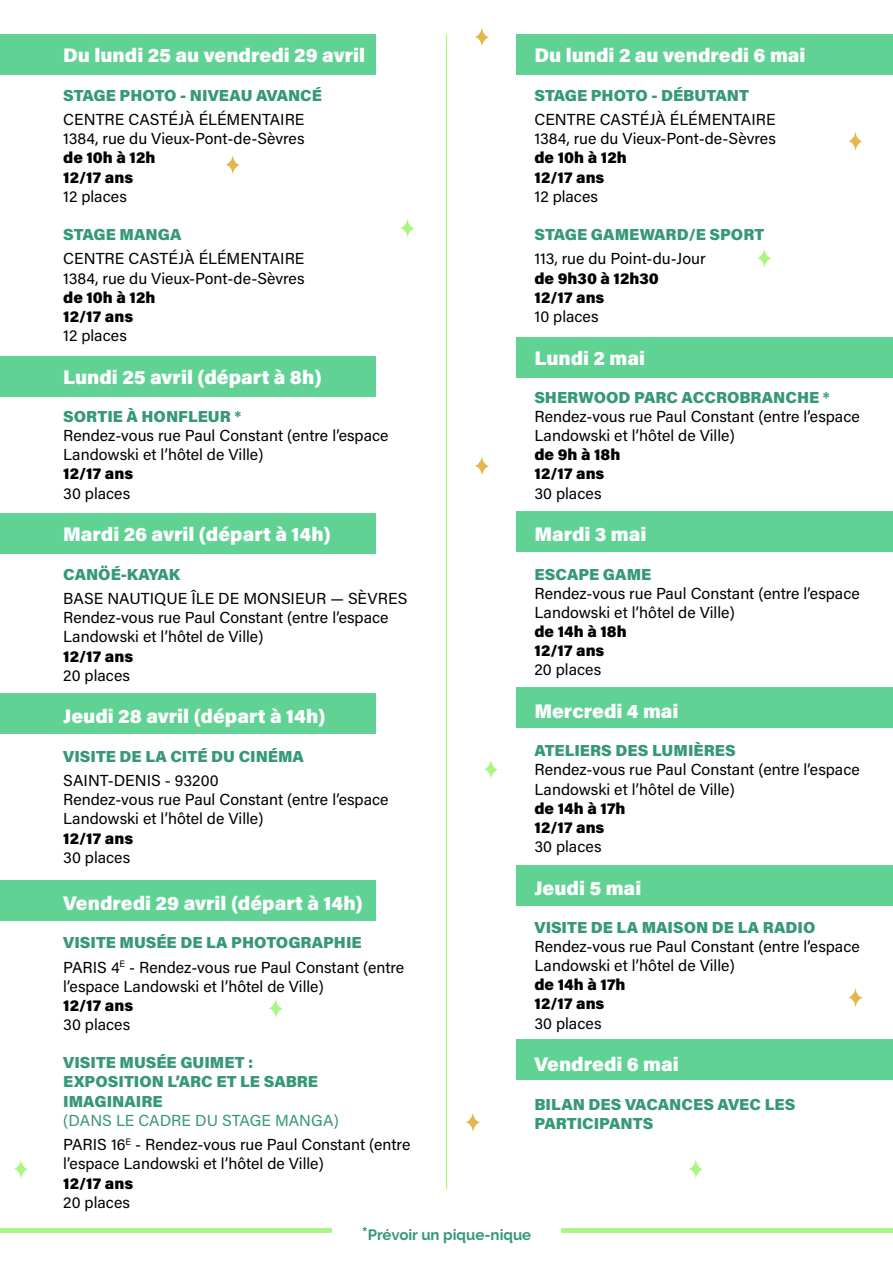
<style>
.page{position:relative;width:893px;height:1263px;background:#fff}
.page>*{position:absolute;margin:0;border:0;box-sizing:border-box;transform-origin:0 0}
.t1{font:900 19.65px "Acumin Pro";color:#fff}
.t2{font:15.9px/19.2px "Acumin Pro";color:#000}
.t3{font:900 15.9px/19.2px "Acumin Pro";color:#369878}
.t4{font:900 15.9px/19.2px "Acumin Pro";color:#000}
.t5{font:700 15px "Raleway";color:#369878}
.s1{font-weight:900;color:#369878}
.s2{font-weight:700;color:#369878}
.s3{color:#369878}
.s4{font-size:18px}
</style>
<div class="page">
<div style="left:0;top:1228px;width:893px;height:5px;background:#aaf683"></div>
<div style="left:332px;top:1223px;width:228px;height:37px;background:#fff"></div>
<div style="left:0;top:34px;width:375px;height:41px;background:#60d394"></div>
<div style="left:517px;top:34px;width:376px;height:41px;background:#60d394"></div>
<div style="left:517px;top:338px;width:376px;height:40px;background:#60d394"></div>
<div style="left:517px;top:511px;width:376px;height:41px;background:#60d394"></div>
<div style="left:517px;top:687px;width:376px;height:40px;background:#60d394"></div>
<div style="left:517px;top:865px;width:376px;height:40px;background:#60d394"></div>
<div style="left:517px;top:1039px;width:376px;height:41px;background:#60d394"></div>
<div style="left:0;top:356px;width:375px;height:41px;background:#60d394"></div>
<div style="left:0;top:880px;width:375px;height:40px;background:#60d394"></div>
<div style="left:0;top:513px;width:375px;height:40px;background:#60d394"></div>
<div style="left:0;top:693px;width:375px;height:40px;background:#60d394"></div>
<hr style="left:446px;top:34px;width:1px;height:1155px;background:#aaf683">
<svg style="left:474px;top:27px;width:15px;height:20px"></svg>
<svg style="left:225px;top:155px;width:15px;height:20px"></svg>
<svg style="left:474px;top:456px;width:15px;height:20px"></svg>
<svg style="left:848px;top:988px;width:15px;height:20px"></svg>
<svg style="left:848px;top:131px;width:15px;height:20px"></svg>
<svg style="left:465px;top:1112px;width:15px;height:20px"></svg>
<svg style="left:757px;top:248px;width:15px;height:20px"></svg>
<svg style="left:484px;top:760px;width:14px;height:19px"></svg>
<svg style="left:268px;top:999px;width:15px;height:19px"></svg>
<svg style="left:400px;top:218px;width:15px;height:20px"></svg>
<svg style="left:689px;top:1159px;width:14px;height:20px"></svg>
<svg style="left:14px;top:1159px;width:14px;height:20px"></svg>
<p class="t1" style="left:63px;top:42px;width:303px">Du lundi 25 au vendredi 29 avril</p>
<p class="t3" style="left:63px;top:85px;width:260px">STAGE PHOTO - NIVEAU AVANCÉ</p>
<p class="t2" style="left:63px;top:109px;width:243px">CENTRE CASTÉJÀ ÉLÉMENTAIRE<br>1384, rue du Vieux-Pont-de-Sèvres</p>
<p class="t4" style="left:63px;top:147px;width:94px">de 10h à 12h<br>12/17 ans</p>
<p class="t2" style="left:63px;top:186px;width:65px">12 places</p>
<p class="t3" style="left:63px;top:224px;width:120px">STAGE MANGA</p>
<p class="t2" style="left:63px;top:249px;width:243px">CENTRE CASTÉJÀ ÉLÉMENTAIRE<br>1384, rue du Vieux-Pont-de-Sèvres</p>
<p class="t4" style="left:63px;top:287px;width:94px">de 10h à 12h<br>12/17 ans</p>
<p class="t2" style="left:63px;top:325px;width:65px">12 places</p>
<p class="t1" style="left:63px;top:363px;width:260px">Lundi 25 avril (départ à 8h)</p>
<p class="t2" style="left:63px;top:406px;width:327px"><span class="s1">SORTIE À HONFLEUR</span> <span class="s2">*<br></span>Rendez-vous rue Paul Constant (entre l’espace<br>Landowski et l’hôtel de Ville)</p>
<p class="t4" style="left:63px;top:463px;width:71px">12/17 ans</p>
<p class="t2" style="left:63px;top:483px;width:69px">30 places</p>
<p class="t1" style="left:63px;top:520px;width:269px">Mardi 26 avril (départ à 14h)</p>
<p class="t3" style="left:63px;top:564px;width:119px">CANÖÉ-KAYAK</p>
<p class="t2" style="left:63px;top:588px;width:346px">BASE NAUTIQUE ÎLE DE MONSIEUR — SÈVRES<br>Rendez-vous rue Paul Constant (entre l’espace<br>Landowski et l’hôtel de Ville)</p>
<p class="t4" style="left:63px;top:645px;width:71px">12/17 ans</p>
<p class="t2" style="left:63px;top:665px;width:68px">20 places</p>
<p class="t1" style="left:63px;top:702px;width:264px">Jeudi 28 avril (départ à 14h)</p>
<p class="t3" style="left:63px;top:746px;width:242px">VISITE DE LA CITÉ DU CINÉMA</p>
<p class="t2" style="left:63px;top:770px;width:327px">SAINT-DENIS - 93200<br>Rendez-vous rue Paul Constant (entre l’espace<br>Landowski et l’hôtel de Ville)</p>
<p class="t4" style="left:63px;top:828px;width:71px">12/17 ans</p>
<p class="t2" style="left:63px;top:847px;width:69px">30 places</p>
<p class="t1" style="left:63px;top:889px;width:301px">Vendredi 29 avril (départ à 14h)</p>
<p class="t2" style="left:63px;top:929px;width:343px;line-height:24.6px"><span class="s1">VISITE MUSÉE DE LA PHOTOGRAPHIE<br></span>PARIS 4<sup>E</sup> - Rendez-vous rue Paul Constant (entre</p>
<p class="t2" style="left:63px;top:976px;width:262px">l’espace Landowski et l’hôtel de Ville)</p>
<p class="t4" style="left:63px;top:995px;width:71px">12/17 ans</p>
<p class="t2" style="left:63px;top:1014px;width:69px">30 places</p>
<p class="t3" style="left:63px;top:1052px;width:256px">VISITE MUSÉE GUIMET :<br>EXPOSITION L’ARC ET LE SABRE<br>IMAGINAIRE</p>
<p class="t2" style="left:63px;top:1107px;width:349px;line-height:24.6px"><span class="s3">(DANS LE CADRE DU STAGE MANGA)<br></span>PARIS 16<sup>E</sup> - Rendez-vous rue Paul Constant (entre</p>
<p class="t2" style="left:63px;top:1153px;width:262px">l’espace Landowski et l’hôtel de Ville)</p>
<p class="t4" style="left:63px;top:1172px;width:71px">12/17 ans</p>
<p class="t2" style="left:63px;top:1192px;width:68px">20 places</p>
<p class="t1" style="left:534px;top:42px;width:273px">Du lundi 2 au vendredi 6 mai</p>
<p class="t3" style="left:534px;top:85px;width:216px">STAGE PHOTO - DÉBUTANT</p>
<p class="t2" style="left:534px;top:109px;width:243px">CENTRE CASTÉJÀ ÉLÉMENTAIRE<br>1384, rue du Vieux-Pont-de-Sèvres</p>
<p class="t4" style="left:534px;top:147px;width:94px">de 10h à 12h<br>12/17 ans</p>
<p class="t2" style="left:534px;top:186px;width:65px">12 places</p>
<p class="t3" style="left:534px;top:224px;width:231px">STAGE GAMEWARD/E SPORT</p>
<p class="t2" style="left:534px;top:249px;width:173px">113, rue du Point-du-Jour</p>
<p class="t4" style="left:534px;top:268px;width:126px">de 9h30 à 12h30<br>12/17 ans</p>
<p class="t2" style="left:534px;top:306px;width:66px">10 places</p>
<p class="t1" style="left:534px;top:344px;width:112px">Lundi 2 mai</p>
<p class="t2" style="left:534px;top:387px;width:327px"><span class="s1">SHERWOOD PARC ACCROBRANCHE</span> <span class="s2">*<br></span>Rendez-vous rue Paul Constant (entre l’espace<br>Landowski et l’hôtel de Ville)</p>
<p class="t4" style="left:534px;top:444px;width:87px">de 9h à 18h<br>12/17 ans</p>
<p class="t2" style="left:534px;top:483px;width:69px">30 places</p>
<p class="t1" style="left:534px;top:520px;width:113px">Mardi 3 mai</p>
<p class="t3" style="left:534px;top:564px;width:118px">ESCAPE GAME</p>
<p class="t2" style="left:534px;top:583px;width:327px">Rendez-vous rue Paul Constant (entre l’espace<br>Landowski et l’hôtel de Ville)</p>
<p class="t4" style="left:534px;top:621px;width:94px">de 14h à 18h<br>12/17 ans</p>
<p class="t2" style="left:534px;top:659px;width:68px">20 places</p>
<p class="t1" style="left:534px;top:697px;width:146px">Mercredi 4 mai</p>
<p class="t3" style="left:534px;top:740px;width:203px">ATELIERS DES LUMIÈRES</p>
<p class="t2" style="left:534px;top:759px;width:327px">Rendez-vous rue Paul Constant (entre l’espace<br>Landowski et l’hôtel de Ville)</p>
<p class="t4" style="left:534px;top:798px;width:93px">de 14h à 17h<br>12/17 ans</p>
<p class="t2" style="left:534px;top:836px;width:69px">30 places</p>
<p class="t1" style="left:534px;top:874px;width:108px">Jeudi 5 mai</p>
<p class="t3" style="left:534px;top:917px;width:282px">VISITE DE LA MAISON DE LA RADIO</p>
<p class="t2" style="left:534px;top:936px;width:327px">Rendez-vous rue Paul Constant (entre l’espace<br>Landowski et l’hôtel de Ville)</p>
<p class="t4" style="left:534px;top:974px;width:93px">de 14h à 17h<br>12/17 ans</p>
<p class="t2" style="left:534px;top:1013px;width:69px">30 places</p>
<p class="t1" style="left:534px;top:1050px;width:146px">Vendredi 6 mai</p>
<p class="t3" style="left:534px;top:1093px;width:262px">BILAN DES VACANCES AVEC LES<br>PARTICIPANTS</p>
<p class="t5" style="left:362px;top:1226px;width:171px"><span class="s4">*</span>Prévoir un pique-nique</p>
</div>
